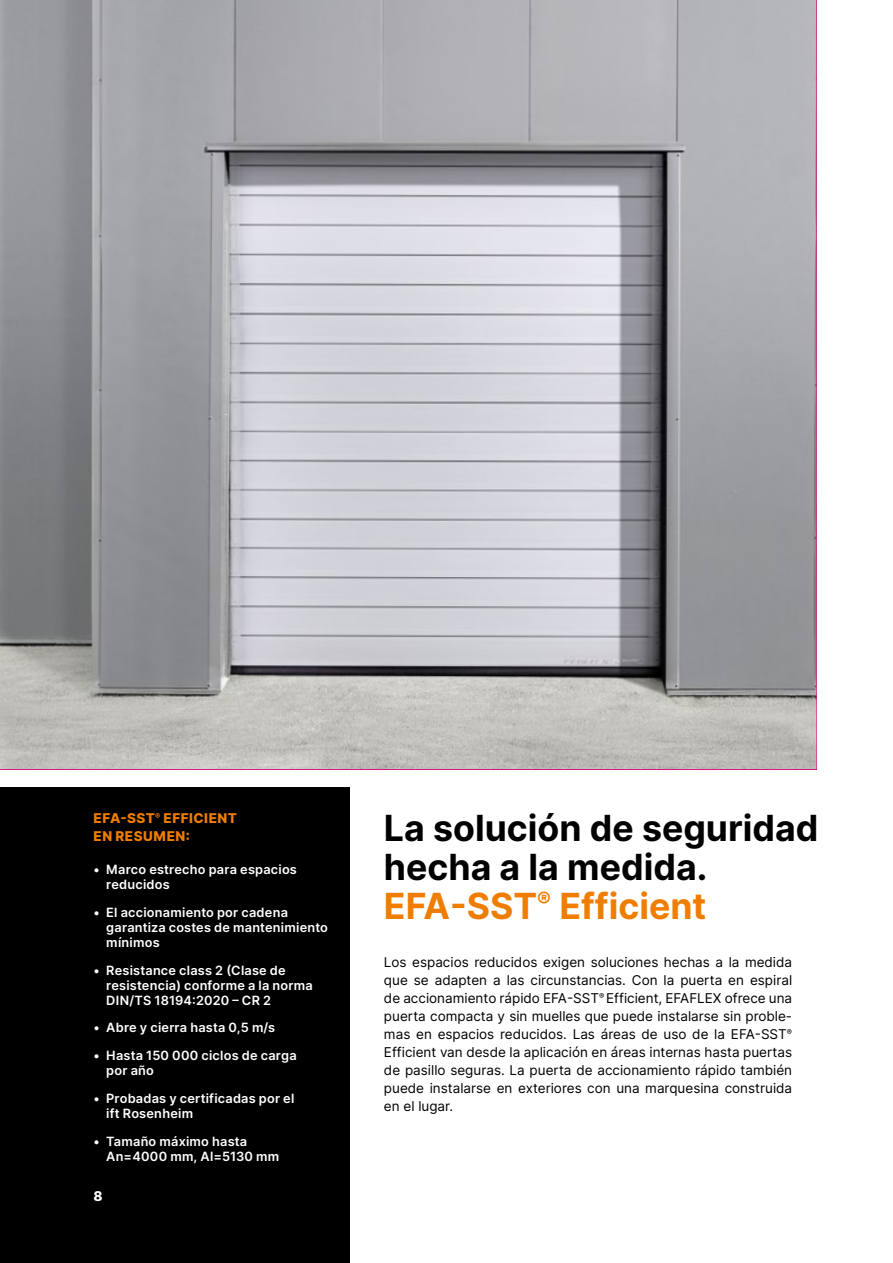
<style>
.page{position:relative;width:893px;height:1263px;background:#fff}
.page>*{position:absolute;margin:0;border:0;box-sizing:border-box;transform-origin:0 0}
.t1{font:700 36px/39px "Inter";color:#000}
.t2{font:13.5px/18px "Inter";color:#000;text-align:justify}
.t3{font:800 13.5px/18px "Inter";letter-spacing:.04em;color:#ef7d00}
.t4{font:800 13.5px "Inter";color:#fff}
.t5{font:600 12.75px/15px "Inter";letter-spacing:.015em;color:#fff}
.s1{color:#ef7d00}
</style>
<div class="page">
<div style="left:0;top:787px;width:349px;height:476px;background:#000"></div>
<img style="left:0;top:0;width:816px;height:769px">
<p class="t3" style="left:94px;top:809px;width:145px">EFA-SST<sup>®</sup> EFFICIENT<br>EN RESUMEN:</p>
<p class="t5" style="left:106px;top:862px;width:192px;text-indent:-13px">• Marco estrecho para espacios reducidos</p>
<p class="t5" style="left:106px;top:904px;width:223px;text-indent:-13px">• El accionamiento por cadena garantiza costes de mantenimiento mínimos</p>
<p class="t5" style="left:106px;top:962px;width:208px;text-indent:-13px">• Resistance class 2 (Clase de resistencia) conforme a la norma<br>DIN/TS 18194:2020 – CR 2</p>
<p class="t5" style="left:94px;top:1020px;width:183px">• Abre y cierra hasta 0,5 m/s</p>
<p class="t5" style="left:106px;top:1048px;width:192px;text-indent:-13px">• Hasta 150 000 ciclos de carga por año</p>
<p class="t5" style="left:106px;top:1090px;width:190px;text-indent:-13px">• Probadas y certificadas por el ift Rosenheim</p>
<p class="t5" style="left:106px;top:1133px;width:175px;text-indent:-13px">• Tamaño máximo hasta<br>An=4000 mm, Al=5130 mm</p>
<p class="t4" style="left:94px;top:1186px;width:11px">8</p>
<h1 class="t1" style="left:384px;top:807px;width:436px">La solución de seguridad hecha a la medida.<br><span class="s1">EFA-SST</span><sup>®</sup> <span class="s1">Efficient</span></h1>
<p class="t2" style="left:384px;top:953px;width:410px">Los espacios reducidos exigen soluciones hechas a la medida que se adapten a las circunstancias. Con la puerta en espiral de accionamiento rápido EFA-SST<sup>®</sup> Efficient, EFAFLEX ofrece una puerta compacta y sin muelles que puede instalarse sin proble&shy;mas en espacios reducidos. Las áreas de uso de la EFA-SST<sup>® </sup>Efficient van desde la aplicación en áreas internas hasta puertas de pasillo seguras. La puerta de accionamiento rápido también puede instalarse en exteriores con una marquesina construida en el lugar.</p>
</div>
